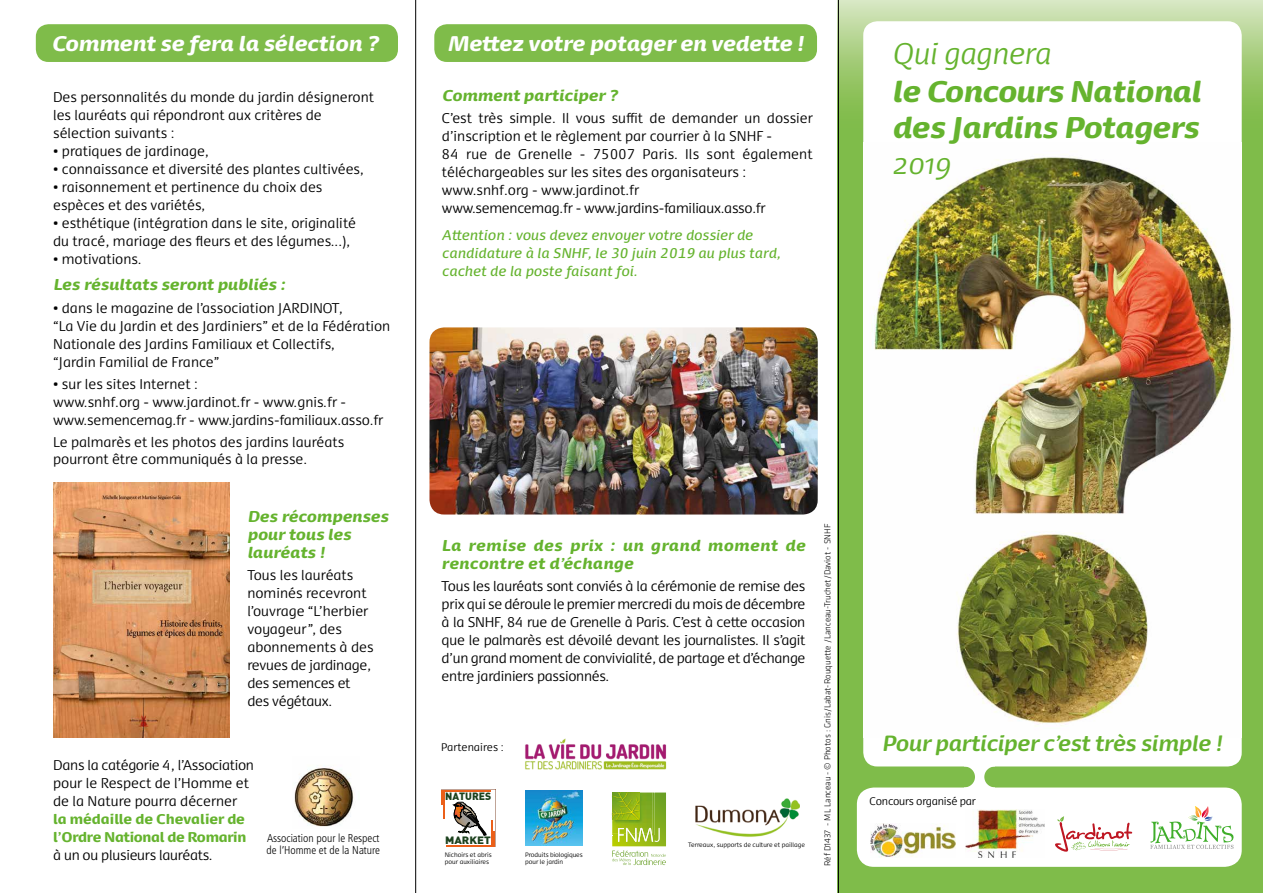
<style>
.page{position:relative;width:1263px;height:893px;background:#fff}
.page>*{position:absolute;margin:0;border:0;box-sizing:border-box;transform-origin:0 0}
.t1{font:italic 900 28.5px/36.2px "Dancer Pro";letter-spacing:-.02em;color:#65b32e}
.t2{font:italic 300 28.5px "Dancer Pro";letter-spacing:-.02em;color:#65b32e}
.t3{font:italic 700 21px "Dancer Pro";letter-spacing:-.02em;color:#65b32e}
.t4{font:italic 900 20.25px "Dancer Pro";letter-spacing:-.01em;color:#fff}
.t5{font:italic 900 15px/18px "Dancer Pro";color:#65b32e}
.t6{font:italic 900 15px/18px "Dancer Pro";letter-spacing:.02em;color:#65b32e}
.t7{font:300 13.5px/18px "Dancer Pro";color:#000}
.t8{font:italic 13.5px/18px "Dancer Pro";color:#65b32e}
.t9{font:900 13.5px/18px "Dancer Pro";letter-spacing:-.02em;color:#65b32e}
.t10{font:300 13.5px "Dancer Pro";letter-spacing:-.02em;color:#000}
.t11{font:11.4px/12px "Humanist 777 BT Light Condensed B";color:#000}
.t12{font:300 10.5px "Dancer Pro";letter-spacing:-.02em;color:#000}
.t13{font:300 10.5px "Dancer Pro";color:#000}
.t14{font:900 10.5px "DIN";color:#1c411d;scale:1.11 1}
.t15{font:900 10.35px "DIN";color:#1c411d}
.t16{font:300 9px "Klavika Basic";color:#000}
.t17{font:300 6.15px/7.4px "Dancer Pro";color:#000}
</style>
<div class="page">
<svg style="left:839px;top:0;width:424px;height:893px;background:#8cc25c"></svg>
<div style="left:857px;top:787px;width:385px;height:80px;background:#fff;border-radius:17px"></div>
<div style="left:36px;top:24px;width:362px;height:38px;background:#7fbc4a;border-radius:13px"></div>
<img style="left:966px;top:810px;width:79px;height:48px">
<img style="left:870px;top:823px;width:85px;height:35px">
<svg style="left:1055px;top:816px;width:77px;height:36px"></svg>
<img style="left:429px;top:327px;width:389px;height:187px">
<div style="left:434px;top:24px;width:383px;height:38px;background:#7fbc4a;border-radius:13px"></div>
<svg style="left:964px;top:766px;width:31px;height:22px"></svg>
<img style="left:294px;top:768px;width:60px;height:59px">
<img style="left:695px;top:798px;width:105px;height:39px">
<svg style="left:611px;top:792px;width:55px;height:73px"></svg>
<div style="left:441px;top:790px;width:54px;height:57px;border:2px solid #fff"></div>
<hr style="left:444px;top:790px;width:47px;height:1px;background:#eb5f19">
<svg style="left:441px;top:790px;width:4px;height:28px"></svg>
<hr style="left:446px;top:845px;width:46px;height:2px;background:#eb5f19">
<svg style="left:453px;top:801px;width:42px;height:46px"></svg>
<img style="left:525px;top:791px;width:58px;height:54px">
<hr style="left:838px;top:0;width:1px;height:893px;background:#000">
<img style="left:53px;top:483px;width:177px;height:255px">
<img style="left:525px;top:738px;width:142px;height:32px">
<hr style="left:415px;top:0;width:1px;height:893px;background:#000">
<svg style="left:1150px;top:806px;width:84px;height:43px"></svg>
<div style="left:863px;top:21px;width:379px;height:745px;background:#fff;border-radius:14px"></div>
<img style="left:873px;top:157px;width:360px;height:570px">
<h3 class="t4" style="left:52px;top:28px;width:328px">Comment se fera la sélection ?</h3>
<h1 class="t2" style="left:892px;top:34px;width:160px">Qui gagnera</h1>
<h1 class="t1" style="left:892px;top:72px;width:310px">le Concours National des Jardins Potagers</h1>
<h1 class="t2" style="left:892px;top:144px;width:60px">2019</h1>
<h3 class="t4" style="left:447px;top:28px;width:358px">Mettez votre potager en vedette !</h3>
<p class="t5" style="left:442px;top:85px;width:177px">Comment participer ?</p>
<p class="t7" style="left:442px;top:108px;width:372px">C’est très simple. Il vous suffit de demander un dossier d’inscription et le règlement par courrier à la SNHF -<br>84 rue de Grenelle - 75007 Paris. Ils sont également téléchargeables sur les sites des organisateurs : www.snhf.org - www.jardinot.fr<br>www.semencemag.fr - www.jardins-familiaux.asso.fr</p>
<p class="t8" style="left:442px;top:225px;width:340px">Attention : vous devez envoyer votre dossier de candidature à la SNHF, le 30 juin 2019 au plus tard, cachet de la poste faisant foi.</p>
<p class="t7" style="left:53px;top:88px;width:322px">Des personnalités du monde du jardin désigneront les lauréats qui répondront aux critères de sélection suivants :</p>
<p class="t7" style="left:53px;top:142px;width:157px">• pratiques de jardinage,</p>
<p class="t7" style="left:53px;top:160px;width:312px">• connaissance et diversité des plantes cultivées,</p>
<p class="t7" style="left:53px;top:178px;width:271px">• raisonnement et pertinence du choix des espèces et des variétés,</p>
<p class="t7" style="left:53px;top:214px;width:304px">• esthétique (intégration dans le site, originalité du tracé, mariage des fleurs et des légumes...),</p>
<p class="t7" style="left:53px;top:250px;width:90px">• motivations.</p>
<p class="t5" style="left:53px;top:275px;width:234px">Les résultats seront publiés :</p>
<p class="t7" style="left:53px;top:298px;width:339px">• dans le magazine de l’association JARDINOT,<br>“La Vie du Jardin et des Jardiniers” et de la Fédération Nationale des Jardins Familiaux et Collectifs,<br>“Jardin Familial de France”</p>
<p class="t7" style="left:53px;top:374px;width:332px">• sur les sites Internet :<br>www.snhf.org - www.jardinot.fr - www.gnis.fr - www.semencemag.fr - www.jardins-familiaux.asso.fr</p>
<p class="t7" style="left:53px;top:433px;width:293px;line-height:16.5px">Le palmarès et les photos des jardins lauréats pourront être communiqués à la presse.</p>
<p class="t5" style="left:247px;top:506px;width:143px">Des récompenses pour tous les lauréats !</p>
<p class="t7" style="left:247px;top:566px;width:128px">Tous les lauréats nominés recevront l’ouvrage “L’herbier voyageur”, des abonnements à des revues de jardinage, des semences et des végétaux.</p>
<p class="t6" style="left:442px;top:535px;width:365px">La remise des prix : un grand moment de rencontre et d’échange</p>
<p class="t7" style="left:442px;top:576px;width:365px;text-align:justify">Tous les lauréats sont conviés à la cérémonie de remise des prix qui se déroule le premier mercredi du mois de décembre à la SNHF, 84 rue de Grenelle à Paris. C’est à cette occasion que le palmarès est dévoilé devant les journalistes. Il s’agit d’un grand moment de convivialité, de partage et d’échange entre jardiniers passionnés.</p>
<p class="t13" style="left:441px;top:740px;width:64px">Partenaires :</p>
<p class="t7" style="left:53px;top:756px;width:202px">Dans la catégorie 4, l’Association pour le Respect de l’Homme et de la Nature pourra décerner</p>
<p class="t9" style="left:53px;top:810px;width:195px">la médaille de Chevalier de l’Ordre National de Romarin</p>
<p class="t10" style="left:53px;top:846px;width:161px">à un ou plusieurs lauréats.</p>
<p class="t15" style="left:445px;top:790px;width:48px">NATURES</p>
<p class="t14" style="left:445px;top:833px;width:43px">MARKET</p>
<p class="t17" style="left:445px;top:850px;width:48px">Nichoirs et abris pour auxiliaires</p>
<p class="t17" style="left:525px;top:850px;width:59px">Produits biologiques pour le jardin</p>
<p class="t11" style="left:266px;top:832px;width:115px">Association pour le Respect de l’Homme et de la Nature</p>
<p class="t17" style="left:688px;top:840px;width:118px">Terreaux, supports de culture et paillage</p>
<p class="t16" style="left:822px;top:866px;width:344px;rotate:-90deg">Réf D1437 - ML Lanceau - © Photos : Gnis/Labat-Rouquette /Lanceau-Truchet/Daviot - SNHF</p>
<h2 class="t3" style="left:882px;top:728px;width:342px">Pour participer c’est très simple !</h2>
<p class="t12" style="left:870px;top:794px;width:108px">Concours organisé par</p>
</div>
